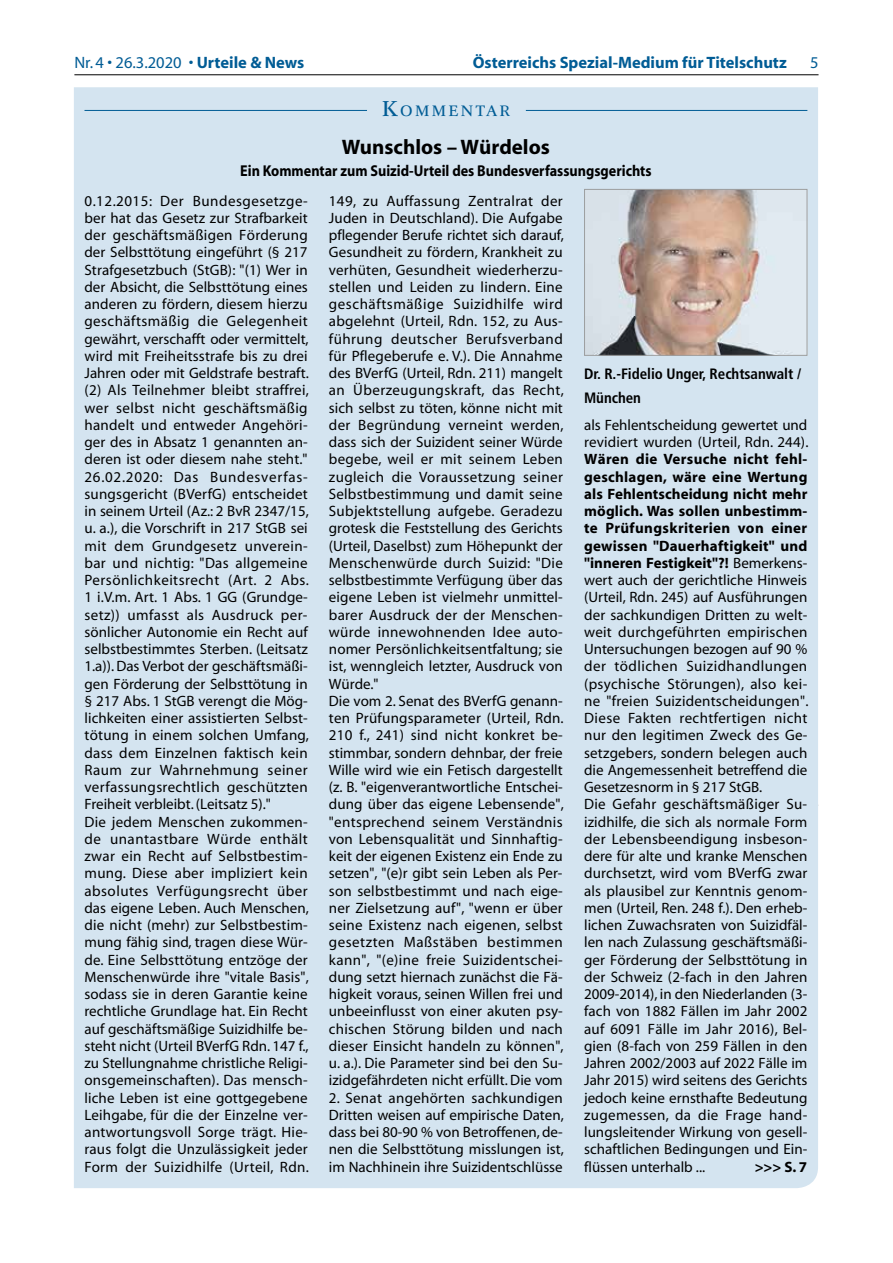
<style>
.page{position:relative;width:893px;height:1263px;background:#fff}
.page>*{position:absolute;margin:0;border:0;box-sizing:border-box;transform-origin:0 0}
.t1{font:700 21px "Myriad";color:#000}
.t2{font:700 16.5px "Myriad";color:#005c95}
.t3{font:16.5px "Myriad";color:#005c95}
.t4{font:700 15.75px "Myriad";color:#000;scale:.9 1}
.t5{font:15px/17.2px "Myriad";letter-spacing:.01em;color:#000}
.t6{font:700 condensed 15px/24px "Frutiger LT Std";letter-spacing:-.005em;color:#000}
.t7{font:700 15px "Myriad";color:#000}
.t8{font:14.7px "Concorde";letter-spacing:.155em;color:#005c95}
.s1{font-weight:700}
.s2{font-size:21px}
</style>
<div class="page">
<hr style="left:74px;top:74px;width:744px;height:1px;background:#000">
<div style="left:74px;top:87px;width:744px;height:1101px;background:#d4e4f0"></div>
<img style="left:586px;top:191px;width:219px;height:163px">
<div style="left:584px;top:189px;width:223px;height:167px;border:1px solid #9c9e9f"></div>
<hr style="left:84px;top:110px;width:723px;height:1px;background:#005c95">
<div style="left:367px;top:91px;width:159px;height:35px;background:#d4e4f0"></div>
<p class="t3" style="left:74px;top:54px;width:231px">Nr. 4 • 26.3.2020 • <span class="s1">Urteile &amp; News</span></p>
<p class="t2" style="left:473px;top:54px;width:315px">Österreichs Spezial-Medium für Titelschutz</p>
<p class="t3" style="left:810px;top:54px;width:10px">5</p>
<p class="t8" style="left:382px;top:102px;width:130px"><span class="s2">K</span>OMMENTAR</p>
<h1 class="t1" style="left:342px;top:137px;width:209px">Wunschlos – Würdelos</h1>
<p class="t4" style="left:240px;top:163px;width:459px">Ein Kommentar zum Suizid-Urteil des Bundesverfassungsgerichts</p>
<p class="t5" style="left:85px;top:193px;width:226px">0.12.2015: Der Bundesgesetzge&shy;ber hat das Gesetz zur Strafbarkeit der geschäftsmäßigen Förderung der Selbsttötung eingeführt (§ 217<br>Strafgesetzbuch (StGB): "(1) Wer in der Absicht, die Selbsttötung eines anderen zu fördern, diesem hierzu geschäftsmäßig die Gelegenheit gewährt, verschafft oder vermittelt, wird mit Freiheitsstrafe bis zu drei Jahren oder mit Geldstrafe bestraft. (2) Als Teilnehmer bleibt straffrei, wer selbst nicht geschäftsmäßig handelt und entweder Angehöri&shy;ger des in Absatz 1 genannten an&shy;deren ist oder diesem nahe steht." 26.02.2020: Das Bundesverfas&shy;sungsgericht (BVerfG) entscheidet in seinem Urteil (Az.: 2 BvR 2347/15, u. a.), die Vorschrift in 217 StGB sei mit dem Grundgesetz unverein&shy;bar und nichtig: "Das allgemeine Persönlichkeitsrecht (Art. 2 Abs.<br>1 i.V.m. Art. 1 Abs. 1 GG (Grundge&shy;setz)) umfasst als Ausdruck per&shy;sönlicher Autonomie ein Recht auf selbstbestimmtes Sterben. (Leitsatz 1.a)). Das Verbot der geschäftsmäßi&shy;gen Förderung der Selbsttötung in § 217 Abs. 1 StGB verengt die Mög&shy;lichkeiten einer assistierten Selbst&shy;tötung in einem solchen Umfang, dass dem Einzelnen faktisch kein Raum zur Wahrnehmung seiner verfassungsrechtlich geschützten Freiheit verbleibt. (Leitsatz 5)."<br>Die jedem Menschen zukommen&shy;de unantastbare Würde enthält zwar ein Recht auf Selbstbestim&shy;mung. Diese aber impliziert kein absolutes Verfügungsrecht über das eigene Leben. Auch Menschen, die nicht (mehr) zur Selbstbestim&shy;mung fähig sind, tragen diese Wür&shy;de. Eine Selbsttötung entzöge der Menschenwürde ihre "vitale Basis", sodass sie in deren Garantie keine rechtliche Grundlage hat. Ein Recht auf geschäftsmäßige Suizidhilfe be&shy;steht nicht (Urteil BVerfG Rdn. 147 f., zu Stellungnahme christliche Religi&shy;onsgemeinschaften). Das mensch&shy;liche Leben ist eine gottgegebene Leihgabe, für die der Einzelne ver&shy;antwortungsvoll Sorge trägt. Hie&shy;raus folgt die Unzulässigkeit jeder Form der Suizidhilfe (Urteil, Rdn.</p>
<p class="t5" style="left:329px;top:193px;width:236px">149, zu Auffassung Zentralrat der Juden in Deutschland). Die Aufgabe pflegender Berufe richtet sich darauf, Gesundheit zu fördern, Krankheit zu verhüten, Gesundheit wiederherzu&shy;stellen und Leiden zu lindern. Eine geschäftsmäßige Suizidhilfe wird abgelehnt (Urteil, Rdn. 152, zu Aus&shy;führung deutscher Berufsverband für Pflegeberufe e. V.). Die Annahme des BVerfG (Urteil, Rdn. 211) mangelt an Überzeugungskraft, das Recht, sich selbst zu töten, könne nicht mit der Begründung verneint werden, dass sich der Suizident seiner Würde begebe, weil er mit seinem Leben zugleich die Voraussetzung seiner Selbstbestimmung und damit seine Subjektstellung aufgebe. Geradezu grotesk die Feststellung des Gerichts (Urteil, Daselbst) zum Höhepunkt der Menschenwürde durch Suizid: "Die selbstbestimmte Verfügung über das eigene Leben ist vielmehr unmittel&shy;barer Ausdruck der der Menschen&shy;würde innewohnenden Idee auto&shy;nomer Persönlichkeitsentfaltung; sie ist, wenngleich letzter, Ausdruck von Würde."<br>Die vom 2. Senat des BVerfG genann&shy;ten Prüfungsparameter (Urteil, Rdn.<br>210 f., 241) sind nicht konkret be&shy;stimmbar, sondern dehnbar, der freie Wille wird wie ein Fetisch dargestellt (z. B. "eigenverantwortliche Entschei&shy;dung über das eigene Lebensende", "entsprechend seinem Verständnis von Lebensqualität und Sinnhaftig&shy;keit der eigenen Existenz ein Ende zu setzen", "(e)r gibt sein Leben als Per&shy;son selbstbestimmt und nach eige&shy;ner Zielsetzung auf", "wenn er über seine Existenz nach eigenen, selbst gesetzten Maßstäben bestimmen kann", "(e)ine freie Suizidentschei&shy;dung setzt hiernach zunächst die Fä&shy;higkeit voraus, seinen Willen frei und unbeeinflusst von einer akuten psy&shy;chischen Störung bilden und nach dieser Einsicht handeln zu können", u. a.). Die Parameter sind bei den Su&shy;izidgefährdeten nicht erfüllt. Die vom</p>
<p class="t5" style="left:329px;top:1090px;width:237px;text-align:justify">2. Senat angehörten sachkundigen Dritten weisen auf empirische Daten, dass bei 80-90 % von Betroffenen, de&shy;nen die Selbsttötung misslungen ist, im Nachhinein ihre Suizidentschlüsse</p>
<p class="t6" style="left:584px;top:362px;width:219px">Dr. R.-Fidelio Unger, Rechtsanwalt /<br>München</p>
<p class="t5" style="left:584px;top:417px;width:226px">als Fehlentscheidung gewertet und revidiert wurden (Urteil, Rdn. 244).</p>
<p class="t5" style="left:584px;top:451px;width:226px"><span class="s1">Wären die Versuche nicht fehl&shy;geschlagen, wäre eine Wertung als Fehlentscheidung nicht mehr möglich. Was sollen unbestimm&shy;te Prüfungskriterien von einer gewissen "Dauerhaftigkeit" und "inneren Festigkeit"?!</span> Bemerkens&shy;wert auch der gerichtliche Hinweis (Urteil, Rdn. 245) auf Ausführungen der sachkundigen Dritten zu welt&shy;weit durchgeführten empirischen Untersuchungen bezogen auf 90 % der tödlichen Suizidhandlungen (psychische Störungen), also kei&shy;ne "freien Suizidentscheidungen".<br>Diese Fakten rechtfertigen nicht nur den legitimen Zweck des Ge&shy;setzgebers, sondern belegen auch die Angemessenheit betreffend die Gesetzesnorm in § 217 StGB.<br>Die Gefahr geschäftsmäßiger Su&shy;izidhilfe, die sich als normale Form der Lebensbeendigung insbeson&shy;dere für alte und kranke Menschen durchsetzt, wird vom BVerfG zwar als plausibel zur Kenntnis genom&shy;men (Urteil, Ren. 248 f.). Den erheb&shy;lichen Zuwachsraten von Suizidfäl&shy;len nach Zulassung geschäftsmäßi&shy;ger Förderung der Selbsttötung in der Schweiz (2-fach in den Jahren 2009-2014), in den Niederlanden (3- fach von 1882 Fällen im Jahr 2002 auf 6091 Fälle im Jahr 2016), Bel&shy;gien (8-fach von 259 Fällen in den Jahren 2002/2003 auf 2022 Fälle im Jahr 2015) wird seitens des Gerichts jedoch keine ernsthafte Bedeutung zugemessen, da die Frage hand&shy;lungsleitender Wirkung von gesell&shy;schaftlichen Bedingungen und Ein&shy;flüssen unterhalb ...</p>
<p class="t7" style="left:755px;top:1159px;width:54px">&gt;&gt;&gt; S. 7</p>
</div>
